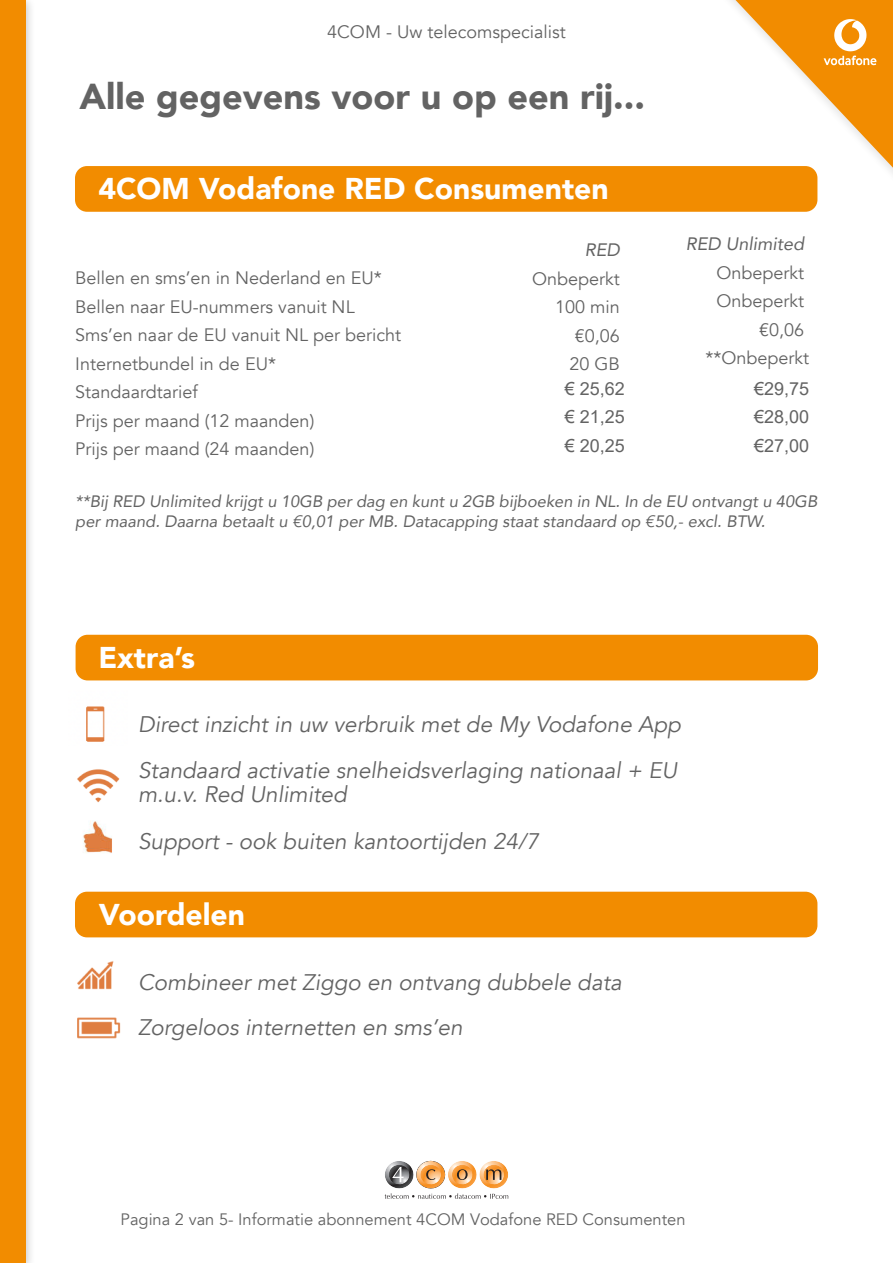
<style>
.page{position:relative;width:893px;height:1263px;background:#fff}
.page>*{position:absolute;margin:0;border:0;box-sizing:border-box;transform-origin:0 0}
.t1{font:900 36px "Avenir";color:#636363}
.t2{font:900 30px "Avenir";color:#fff}
.t3{font:italic 22.5px/46.5px "Avenir";color:#636363}
.t4{font:18px/28.5px "Avenir";color:#636363;text-align:right}
.t5{font:18px/28.5px "Arial";color:#636363;text-align:justify}
.t6{font:italic 18px "Avenir";color:#636363}
.t7{font:italic 16.5px/19.8px "Avenir";color:#636363}
.t8{font:16.5px "Avenir";color:#636363}
</style>
<div class="page">
<div style="left:76px;top:635px;width:742px;height:45px;background:#f28c00;border-radius:12px"></div>
<div style="left:75px;top:166px;width:742px;height:46px;background:#f28c00;border-radius:12px"></div>
<div style="left:75px;top:892px;width:742px;height:45px;background:#f28c00;border-radius:12px"></div>
<div style="left:675px;top:0;width:218px;height:239px;background:#000;opacity:.1"></div>
<img style="left:77px;top:961px;width:44px;height:78px">
<img style="left:86px;top:706px;width:19px;height:36px">
<img style="left:83px;top:820px;width:29px;height:33px">
<img style="left:77px;top:769px;width:43px;height:34px">
<div style="left:0;top:0;width:36px;height:1263px;background:#000;opacity:.2"></div>
<div style="left:0;top:0;width:25px;height:1263px;background:#f28c00"></div>
<svg style="left:735px;top:0;width:158px;height:168px"></svg>
<svg style="left:384px;top:1161px;width:125px;height:38px"></svg>
<p class="t4" style="left:327px;top:19px;width:240px">4COM - Uw telecomspecialist</p>
<h1 class="t1" style="left:80px;top:66px;width:567px">Alle gegevens voor u op een rij...</h1>
<h2 class="t2" style="left:98px;top:171px;width:512px">4COM Vodafone RED Consumenten</h2>
<p class="t4" style="left:75px;top:266px;width:327px;text-align:left">Bellen en sms’en in Nederland en EU*<br>Bellen naar EU-nummers vanuit NL<br>Sms’en naar de EU vanuit NL per bericht<br>Internetbundel in de EU*<br>Standaardtarief<br>Prijs per maand (12 maanden)<br>Prijs per maand (24 maanden)</p>
<p class="t6" style="left:585px;top:243px;width:37px">RED</p>
<p class="t4" style="left:532px;top:266px;width:89px">Onbeperkt<br>100 min €0,06<br>20 GB</p>
<p class="t5" style="left:565px;top:374px;width:62px">€ 25,62 € 21,25 € 20,25</p>
<p class="t6" style="left:686px;top:237px;width:120px">RED Unlimited</p>
<p class="t4" style="left:705px;top:260px;width:105px">Onbeperkt<br>Onbeperkt €0,06 **Onbeperkt</p>
<p class="t5" style="left:754px;top:374px;width:57px">€29,75 €28,00 €27,00</p>
<p class="t7" style="left:75px;top:493px;width:744px">**Bij RED Unlimited krijgt u 10GB per dag en kunt u 2GB bijboeken in NL. In de EU ontvangt u 40GB per maand. Daarna betaalt u €0,01 per MB. Datacapping staat standaard op €50,- excl. BTW.</p>
<h2 class="t2" style="left:98px;top:640px;width:98px">Extra’s</h2>
<p class="t3" style="left:138px;top:703px;width:544px">Direct inzicht in uw verbruik met de My Vodafone App<br>Standaard activatie snelheidsverlaging nationaal + EU</p>
<p class="t3" style="left:138px;top:773px;width:402px">m.u.v. Red Unlimited<br>Support - ook buiten kantoortijden 24/7</p>
<h2 class="t2" style="left:99px;top:897px;width:148px">Voordelen</h2>
<p class="t3" style="left:138px;top:962px;width:485px;line-height:45px">Combineer met Ziggo en ontvang dubbele data<br>Zorgeloos internetten en sms’en</p>
<p class="t8" style="left:121px;top:1213px;width:566px">Pagina 2 van 5- Informatie abonnement 4COM Vodafone RED Consumenten</p>
</div>
